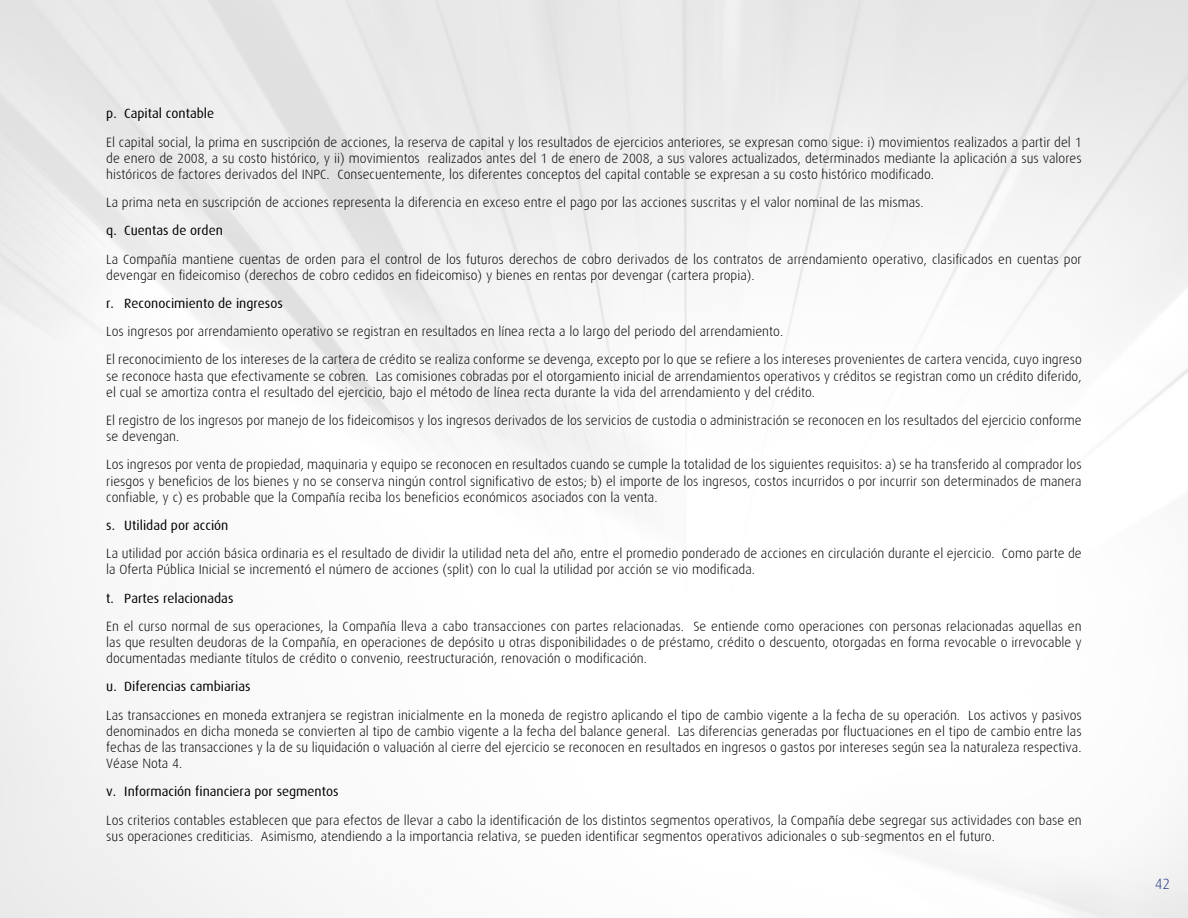
<style>
.page{position:relative;width:1188px;height:918px;background:#fff}
.page>*{position:absolute;margin:0;border:0;box-sizing:border-box;transform-origin:0 0}
.t1{font:300 15px "Dax";color:#243c83}
.t2{font:300 13.5px/16.2px "Dax";color:#000}
.t3{font:13.5px "Dax";color:#000}
</style>
<div class="page">
<p class="t3" style="left:106px;top:106px;width:109px">p. Capital contable</p>
<p class="t2" style="left:106px;top:134px;width:977px;text-align:justify">El capital social, la prima en suscripción de acciones, la reserva de capital y los resultados de ejercicios anteriores, se expresan como sigue: i) movimientos realizados a partir del 1 de enero de 2008, a su costo histórico, y ii) movimientos realizados antes del 1 de enero de 2008, a sus valores actualizados, determinados mediante la aplicación a sus valores históricos de factores derivados del INPC. Consecuentemente, los diferentes conceptos del capital contable se expresan a su costo histórico modificado.</p>
<p class="t2" style="left:106px;top:195px;width:819px">La prima neta en suscripción de acciones representa la diferencia en exceso entre el pago por las acciones suscritas y el valor nominal de las mismas.</p>
<p class="t3" style="left:106px;top:223px;width:118px">q. Cuentas de orden</p>
<p class="t2" style="left:106px;top:251px;width:977px">La Compañía mantiene cuentas de orden para el control de los futuros derechos de cobro derivados de los contratos de arrendamiento operativo, clasificados en cuentas por devengar en fideicomiso (derechos de cobro cedidos en fideicomiso) y bienes en rentas por devengar (cartera propia).</p>
<p class="t3" style="left:106px;top:296px;width:178px">r. Reconocimiento de ingresos</p>
<p class="t2" style="left:106px;top:318px;width:977px;line-height:28.2px">Los ingresos por arrendamiento operativo se registran en resultados en línea recta a lo largo del periodo del arrendamiento.<br>El reconocimiento de los intereses de la cartera de crédito se realiza conforme se devenga, excepto por lo que se refiere a los intereses provenientes de cartera vencida, cuyo ingreso</p>
<p class="t2" style="left:106px;top:368px;width:977px">se reconoce hasta que efectivamente se cobren. Las comisiones cobradas por el otorgamiento inicial de arrendamientos operativos y créditos se registran como un crédito diferido, el cual se amortiza contra el resultado del ejercicio, bajo el método de línea recta durante la vida del arrendamiento y del crédito.</p>
<p class="t2" style="left:106px;top:412px;width:977px">El registro de los ingresos por manejo de los fideicomisos y los ingresos derivados de los servicios de custodia o administración se reconocen en los resultados del ejercicio conforme se devengan.</p>
<p class="t2" style="left:106px;top:457px;width:977px;text-align:justify">Los ingresos por venta de propiedad, maquinaria y equipo se reconocen en resultados cuando se cumple la totalidad de los siguientes requisitos: a) se ha transferido al comprador los riesgos y beneficios de los bienes y no se conserva ningún control significativo de estos; b) el importe de los ingresos, costos incurridos o por incurrir son determinados de manera confiable, y c) es probable que la Compañía reciba los beneficios económicos asociados con la venta.</p>
<p class="t3" style="left:106px;top:518px;width:124px">s. Utilidad por acción</p>
<p class="t2" style="left:106px;top:546px;width:977px">La utilidad por acción básica ordinaria es el resultado de dividir la utilidad neta del año, entre el promedio ponderado de acciones en circulación durante el ejercicio. Como parte de la Oferta Pública Inicial se incrementó el número de acciones (split) con lo cual la utilidad por acción se vio modificada.</p>
<p class="t3" style="left:106px;top:591px;width:129px">t. Partes relacionadas</p>
<p class="t2" style="left:106px;top:618px;width:977px;text-align:justify">En el curso normal de sus operaciones, la Compañía lleva a cabo transacciones con partes relacionadas. Se entiende como operaciones con personas relacionadas aquellas en las que resulten deudoras de la Compañía, en operaciones de depósito u otras disponibilidades o de préstamo, crédito o descuento, otorgadas en forma revocable o irrevocable y documentadas mediante títulos de crédito o convenio, reestructuración, renovación o modificación.</p>
<p class="t3" style="left:106px;top:679px;width:146px">u. Diferencias cambiarias</p>
<p class="t2" style="left:106px;top:707px;width:977px;text-align:justify">Las transacciones en moneda extranjera se registran inicialmente en la moneda de registro aplicando el tipo de cambio vigente a la fecha de su operación. Los activos y pasivos denominados en dicha moneda se convierten al tipo de cambio vigente a la fecha del balance general. Las diferencias generadas por fluctuaciones en el tipo de cambio entre las fechas de las transacciones y la de su liquidación o valuación al cierre del ejercicio se reconocen en resultados en ingresos o gastos por intereses según sea la naturaleza respectiva.<br>Véase Nota 4.</p>
<p class="t3" style="left:106px;top:784px;width:234px">v. Información financiera por segmentos</p>
<p class="t2" style="left:106px;top:812px;width:977px">Los criterios contables establecen que para efectos de llevar a cabo la identificación de los distintos segmentos operativos, la Compañía debe segregar sus actividades con base en sus operaciones crediticias. Asimismo, atendiendo a la importancia relativa, se pueden identificar segmentos operativos adicionales o sub-segmentos en el futuro.</p>
<p class="t1" style="left:1155px;top:875px;width:17px">42</p>
</div>
